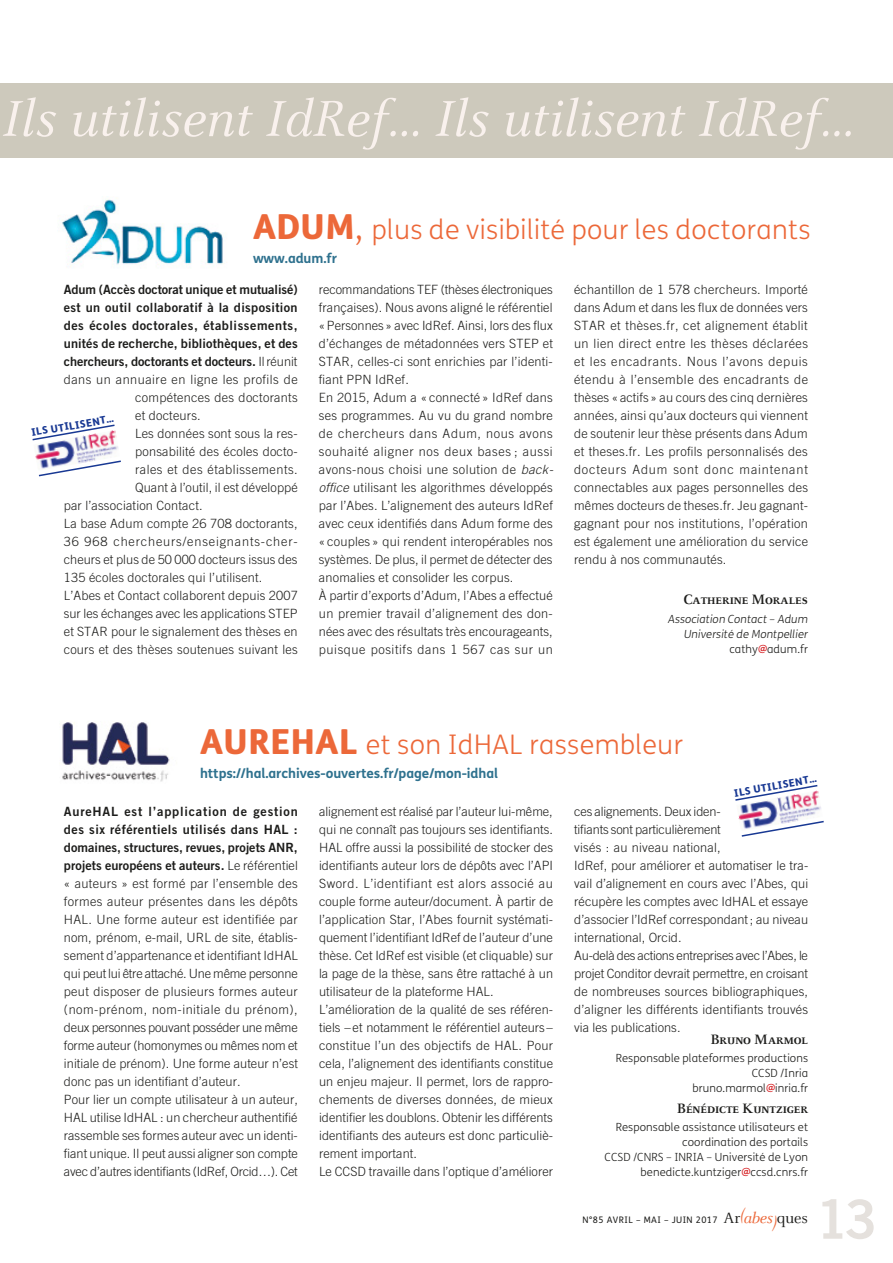
<style>
.page{position:relative;width:893px;height:1263px;background:#fff}
.page>*{position:absolute;margin:0;border:0;box-sizing:border-box;transform-origin:0 0}
.t1{font:italic 55.5px "Celeste";color:#f9f1ed}
.t2{font:54px "Trade Gothic Bold Two";color:#e5e1dd}
.t3{font:300 27px "FS Me";letter-spacing:.015em;color:#ec6839}
.t4{font:700 15px "Celeste Caps";letter-spacing:-.005em;color:#1d1d1b}
.t5{font:700 13.5px "FS Me";letter-spacing:-.005em;color:#2e718e}
.t6{font:300 12.75px/18px "Trade Gothic";letter-spacing:.005em;color:#1d1d1b}
.t7{font:12.75px/18px "Trade Gothic Bold Two";letter-spacing:.005em;color:#1d1d1b;text-align:justify}
.t8{font:300 12.75px "Trade Gothic";letter-spacing:.04em;color:#1d1d1b}
.t9{font:300 12.75px "Trade Gothic";letter-spacing:.065em;color:#1d1d1b}
.t10{font:300 12.75px "Trade Gothic";letter-spacing:.035em;color:#1d1d1b}
.t11{font:300 11.25px/15px "FS Me";letter-spacing:.01em;color:#1d1d1b;text-align:right}
.t12{font:italic 300 11.25px/15px "FS Me";letter-spacing:.01em;color:#1d1d1b;text-align:right}
.t13{font:800 10.35px "FS Me";color:#183893}
.t14{font:9px "FS Me";letter-spacing:.05em;color:#1d1d1b}
.s1{font-weight:800;font-size:34.5px}
.s2{font-size:34.5px}
.s3{font-family:"Trade Gothic";font-weight:300}
.s4{font-style:italic}
.s5{font-style:normal}
.s6{font-weight:400;font-style:normal;color:#d51c20}
.s7{font-weight:400;color:#d51c20}
.s8{font-family:"Celeste";font-size:16.5px}
.s9{font-family:"Celeste";font-style:italic;font-size:16.5px;color:#ec6839}
</style>
<div class="page">
<div style="left:0;top:83px;width:893px;height:74px;background:#cdc9bc"></div>
<img style="left:62px;top:199px;width:162px;height:66px">
<img style="left:62px;top:722px;width:108px;height:60px">
<svg style="left:38px;top:460px;width:83px;height:17px"></svg>
<img style="left:35px;top:436px;width:85px;height:35px">
<svg style="left:32px;top:424px;width:84px;height:17px"></svg>
<svg style="left:741px;top:820px;width:83px;height:17px"></svg>
<img style="left:738px;top:802px;width:85px;height:29px">
<svg style="left:735px;top:785px;width:84px;height:17px"></svg>
<h1 class="t1" style="left:2px;top:90px;width:853px">Ils utilisent IdRef... Ils utilisent IdRef...</h1>
<h3 class="t3" style="left:253px;top:211px;width:559px"><span class="s1">ADU M</span><span class="s2">,</span> plus de visibilité pour les doctorants</h3>
<p class="t5" style="left:253px;top:248px;width:85px">www.adum.fr</p>
<p class="t7" style="left:64px;top:280px;width:235px">Adum (Accès doctorat unique et mutualisé) est un outil collaboratif à la disposition des écoles doctorales, établissements, unités de recherche, bibliothèques, et des chercheurs, doctorants et docteurs. <span class="s3">Ilréunit</span></p>
<p class="t8" style="left:64px;top:371px;width:235px">dans un annuaire en ligne les profils de</p>
<p class="t6" style="left:135px;top:388px;width:164px">compétences des doctorants</p>
<p class="t6" style="left:135px;top:406px;width:67px">et docteurs.</p>
<p class="t6" style="left:135px;top:424px;width:164px">Les données sont sous la res-</p>
<p class="t6" style="left:135px;top:442px;width:164px">ponsabilité des écoles docto-</p>
<p class="t10" style="left:135px;top:461px;width:164px">rales et des établissements.</p>
<p class="t6" style="left:135px;top:478px;width:164px">Quant à l’outil, il est développé</p>
<p class="t6" style="left:64px;top:496px;width:140px">par l’association Contact.</p>
<p class="t6" style="left:64px;top:514px;width:235px">La base Adum compte 26 708 doctorants,</p>
<p class="t9" style="left:64px;top:533px;width:235px">36 968 chercheurs/enseignants-cher-</p>
<p class="t6" style="left:64px;top:550px;width:235px">cheurs et plus de 50 000 docteurs issus des</p>
<p class="t6" style="left:64px;top:568px;width:200px">135 écoles doctorales qui l’utilisent.</p>
<p class="t6" style="left:64px;top:586px;width:235px">L’Abes et Contact collaborent depuis 2007</p>
<p class="t6" style="left:64px;top:604px;width:235px">sur les échanges avec les applications STEP</p>
<p class="t6" style="left:64px;top:622px;width:235px">et STAR pour le signalement des thèses en</p>
<p class="t6" style="left:64px;top:640px;width:235px">cours et des thèses soutenues suivant les</p>
<p class="t13" style="left:30px;top:425px;width:85px;rotate:-10deg">ILS UTILISENT…</p>
<p class="t6" style="left:319px;top:280px;width:236px">recommandations TEF (thèses électroniques françaises). Nous avons aligné le référentiel «Personnes » avec IdRef. Ainsi, lors des flux d’échanges de métadonnées vers STEP et STAR, celles-ci sont enrichies par l’identi&shy;fiant PPN IdRef.<br>En 2015, Adum a « connecté » IdRef dans ses programmes. Au vu du grand nombre de chercheurs dans Adum, nous avons souhaité aligner nos deux bases ; aussi avons-nous choisi une solution de <span class="s4">back&shy;office</span> utilisant les algorithmes développés par l’Abes. L’alignement des auteurs IdRef avec ceux identifiés dans Adum forme des « couples » qui rendent interopérables nos systèmes. De plus, il permet de détecter des anomalies et consolider les corpus.<br>À partir d’exports d’Adum, l’Abes a effectué un premier travail d’alignement des don&shy;nées avec des résultats très encourageants, puisque positifs dans 1 567 cas sur un</p>
<p class="t6" style="left:574px;top:280px;width:236px;text-align:justify">échantillon de 1 578 chercheurs. Importé dans Adum et dans les flux de données vers STAR et thèses.fr, cet alignement établit un lien direct entre les thèses déclarées et les encadrants. Nous l’avons depuis étendu à l’ensemble des encadrants de thèses « actifs » au cours des cinq dernières années, ainsi qu’aux docteurs qui viennent de soutenir leur thèse présents dans Adum et theses.fr. Les profils personnalisés des docteurs Adum sont donc maintenant connectables aux pages personnelles des mêmes docteurs de theses.fr. Jeu gagnant&shy;gagnant pour nos institutions, l’opération est également une amélioration du service rendu à nos communautés.</p>
<p class="t4" style="left:683px;top:591px;width:126px">Catherine Morales</p>
<p class="t12" style="left:668px;top:611px;width:141px">Association Contact – Adum<br>Université de Montpellier <span class="s5">cathy</span><span class="s6">@</span><span class="s5">adum.fr</span></p>
<h3 class="t3" style="left:200px;top:726px;width:484px"><span class="s1">AUREHAL</span> et son IdHAL rassembleur</h3>
<p class="t5" style="left:200px;top:763px;width:300px">https://hal.archives-ouvertes.fr/page/mon-idhal</p>
<p class="t13" style="left:733px;top:785px;width:85px;rotate:-10deg">ILS UTILISENT…</p>
<p class="t7" style="left:64px;top:802px;width:235px">AureHAL est l’application de gestion des six référentiels utilisés dans HAL : domaines, structures, revues, projets AN R, projets européens et auteurs. <span class="s3">Le référentiel</span></p>
<p class="t6" style="left:64px;top:874px;width:235px">« auteurs » est formé par l’ensemble des formes auteur présentes dans les dépôts HAL. Une forme auteur est identifiée par nom, prénom, e-mail, URL de site, établis&shy;sement d’appartenance et identifiant IdHAL qui peut lui être attaché. Une même personne peut disposer de plusieurs formes auteur (nom-prénom, nom-initiale du prénom), deux personnes pouvant posséder une même forme auteur (homonymes ou mêmes nom et initiale de prénom). Une forme auteur n’est donc pas un identifiant d’auteur.<br>Pour lier un compte utilisateur à un auteur, HAL utilise IdHAL : un chercheur authentifié rassemble ses formes auteur avec un identi&shy;fiant unique. Il peut aussi aligner son compte avec d’autres identifiants (IdRef, Orcid…). Cet</p>
<p class="t6" style="left:319px;top:802px;width:235px">alignement est réalisé par l’auteur lui-même, qui ne connaît pas toujours ses identifiants.<br>HAL offre aussi la possibilité de stocker des identifiants auteur lors de dépôts avec l’API Sword. L’identifiant est alors associé au couple forme auteur/document. À partir de l’application Star, l’Abes fournit systémati&shy;quement l’identifiant IdRef de l’auteur d’une thèse. Cet IdRef est visible (et cliquable) sur la page de la thèse, sans être rattaché à un utilisateur de la plateforme HAL.<br>L’amélioration de la qualité de ses référen&shy;tiels – et notamment le référentiel auteurs – constitue l’un des objectifs de HAL. Pour cela, l’alignement des identifiants constitue un enjeu majeur. Il permet, lors de rappro&shy;chements de diverses données, de mieux identifier les doublons. Obtenir les différents identifiants des auteurs est donc particuliè&shy;rement important.<br>Le CCSD travaille dans l’optique d’améliorer</p>
<p class="t6" style="left:574px;top:802px;width:235px">ces alignements. Deux iden-<br>tifiants sont particulièrement<br>visés : au niveau national,<br>IdRef, pour améliorer et automatiser le tra&shy;vail d’alignement en cours avec l’Abes, qui récupère les comptes avec IdHAL et essaye d’associer l’IdRef correspondant; au niveau international, Orcid.<br>Au-delà des actions entreprises avec l’Abes, le projet Conditor devrait permettre, en croisant de nombreuses sources bibliographiques, d’aligner les différents identifiants trouvés via les publications.</p>
<p class="t4" style="left:710px;top:1031px;width:99px">Bruno Marmol</p>
<p class="t11" style="left:616px;top:1050px;width:194px">Responsable plateformes productions<br>CCSD /Inria<br>bruno.marmol<span class="s7">@</span>inria.fr</p>
<p class="t4" style="left:677px;top:1100px;width:133px">Bénédicte Kuntziger</p>
<p class="t11" style="left:605px;top:1119px;width:205px">Responsable assistance utilisateurs et coordination des portails<br>CCSD /CNRS – INRIA – Université de Lyon benedicte.kuntziger<span class="s7">@</span>ccsd.cnrs.fr</p>
<p class="t14" style="left:583px;top:1214px;width:227px">n°85 AVRIL – MAI – JUIN 2017 <span class="s8">Ar</span><sup>(</sup><span class="s9">abes)</span><span class="s8">ques</span></p>
<h2 class="t2" style="left:815px;top:1186px;width:63px">13</h2>
</div>
